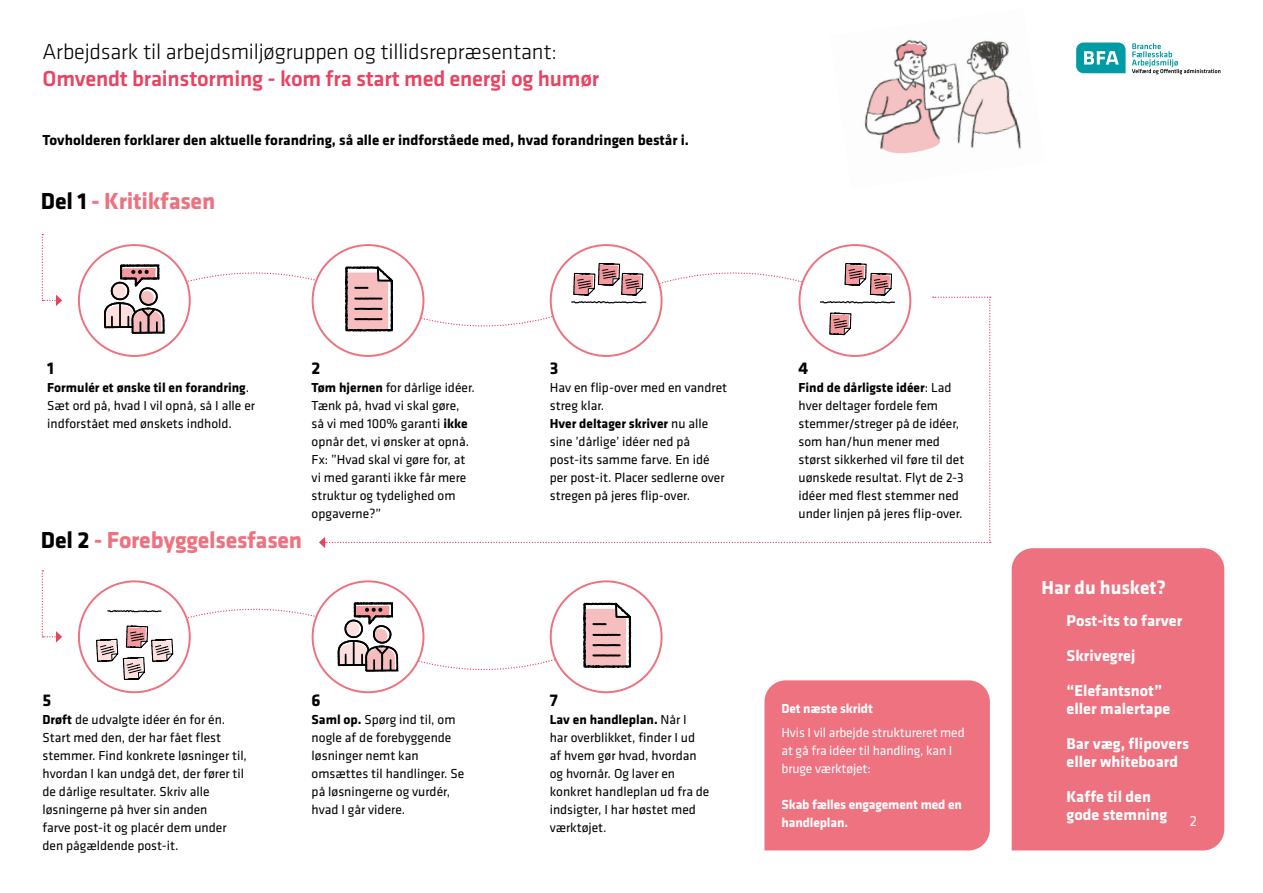
<style>
.page{position:relative;width:1263px;height:893px;background:#fff}
.page>*{position:absolute;margin:0;border:0;box-sizing:border-box;transform-origin:0 0}
.t1{font:700 24px "Klavika";letter-spacing:-.01em;color:#ee717f}
.t2{font:300 22.5px "Klavika";letter-spacing:-.01em;color:#000}
.t3{font:500 22.5px "Klavika";letter-spacing:-.01em;color:#e94362}
.t4{font:700 19.5px "Klavika";color:#fff}
.t5{font:700 17.7px "Klavika";color:#000}
.t6{font:700 16.2px/35.2px "Klavika";color:#fff}
.t7{font:700 15px "Klavika";color:#000}
.t8{font:15px "Klavika";color:#fff}
.t9{font:13.5px/18px "Klavika";color:#000}
.t10{font:13.5px/18px "Klavika";letter-spacing:-.01em;color:#fff}
.t11{font:700 13.5px/18px "Klavika";letter-spacing:-.01em;color:#fff}
.s1{color:#000}
.s2{font-weight:700}
</style>
<div class="page">
<img style="left:864px;top:40px;width:157px;height:114px">
<svg style="left:1076px;top:43px;width:49px;height:30px"></svg>
<svg style="left:1132px;top:43px;width:88px;height:31px"></svg>
<svg style="left:42px;top:234px;width:20px;height:72px"></svg>
<svg style="left:42px;top:570px;width:20px;height:73px"></svg>
<div style="left:1012px;top:548px;width:212px;height:302px;background:#ee717f"></div>
<div style="left:764px;top:680px;width:226px;height:170px;background:#ee7280"></div>
<svg style="left:103px;top:244px;width:888px;height:304px"></svg>
<svg style="left:95px;top:580px;width:539px;height:114px"></svg>
<h2 class="t2" style="left:43px;top:38px;width:516px">Arbejdsark til arbejdsmiljøgruppen og tillidsrepræsentant:</h2>
<h2 class="t3" style="left:43px;top:63px;width:558px">Omvendt brainstorming - kom fra start med energi og humør</h2>
<p class="t7" style="left:43px;top:129px;width:648px">Tovholderen forklarer den aktuelle forandring, så alle er indforståede med, hvad forandringen består i.</p>
<h1 class="t1" style="left:41px;top:184px;width:176px"><span class="s1">Del 1</span> - Kritikfasen</h1>
<h3 class="t5" style="left:47px;top:355px;width:8px">1</h3>
<p class="t9" style="left:47px;top:378px;width:209px"><span class="s2">Formulér et ønske til en forandring</span>.<br>Sæt ord på, hvad I vil opnå, så I alle er indforstået med ønskets indhold.</p>
<h1 class="t1" style="left:41px;top:523px;width:263px"><span class="s1">Del 2</span> - Forebyggelsesfasen</h1>
<h3 class="t5" style="left:312px;top:355px;width:10px">2</h3>
<p class="t9" style="left:312px;top:378px;width:165px"><span class="s2">Tøm hjernen</span> for dårlige idéer.<br>Tænk på, hvad vi skal gøre, så vi med 100% garanti <span class="s2">ikke </span>opnår det, vi ønsker at opnå.<br>Fx: ”Hvad skal vi gøre for, at vi med garanti ikke får mere struktur og tydelighed om opgaverne?”</p>
<h3 class="t5" style="left:43px;top:688px;width:10px">5</h3>
<p class="t9" style="left:43px;top:710px;width:206px"><span class="s2">Drøft</span> de udvalgte idéer én for én.<br>Start med den, der har fået flest stemmer. Find konkrete løsninger til, hvordan I kan undgå det, der fører til de dårlige resultater. Skriv alle løsningerne på hver sin anden<br>farve post-it og placér dem under den pågældende post-it.</p>
<h3 class="t5" style="left:312px;top:688px;width:11px">6</h3>
<p class="t9" style="left:312px;top:710px;width:154px"><span class="s2">Saml op.</span> Spørg ind til, om nogle af de forebyggende løsninger nemt kan omsættes til handlinger. Se på løsningerne og vurdér, hvad I går videre.</p>
<h3 class="t5" style="left:550px;top:355px;width:10px">3</h3>
<p class="t9" style="left:550px;top:378px;width:179px">Hav en flip-over med en vandret streg klar.<br><span class="s2">Hver deltager skriver</span> nu alle sine ’dårlige’ idéer ned på post-its samme farve. En idé per post-it. Placer sedlerne over stregen på jeres flip-over.</p>
<h3 class="t5" style="left:798px;top:355px;width:11px">4</h3>
<p class="t9" style="left:798px;top:378px;width:167px"><span class="s2">Find de dårligste idéer</span>: Lad hver deltager fordele fem stemmer/streger på de idéer, som han/hun mener med størst sikkerhed vil føre til det uønskede resultat. Flyt de 2-3 idéer med flest stemmer ned under linjen på jeres flip-over.</p>
<h3 class="t5" style="left:550px;top:688px;width:10px">7</h3>
<p class="t9" style="left:550px;top:710px;width:161px"><span class="s2">Lav en handleplan.</span> Når I<br>har overblikket, finder I ud af hvem gør hvad, hvordan og hvornår. Og laver en konkret handleplan ud fra de indsigter, I har høstet med værktøjet.</p>
<p class="t11" style="left:781px;top:699px;width:93px">Det næste skridt</p>
<p class="t10" style="left:781px;top:724px;width:185px">Hvis I vil arbejde struktureret med at gå fra idéer til handling, kan I bruge værktøjet:</p>
<p class="t11" style="left:781px;top:795px;width:182px">Skab fælles engagement med en handleplan.</p>
<h3 class="t4" style="left:1041px;top:573px;width:126px">Har du husket?</h3>
<p class="t6" style="left:1066px;top:602px;width:117px">Post-its to farver<br>Skrivegrej “Elefantsnot”</p>
<p class="t6" style="left:1066px;top:690px;width:124px">eller malertape<br>Bar væg, flipovers</p>
<p class="t6" style="left:1066px;top:743px;width:113px">eller whiteboard<br>Kaffe til den</p>
<p class="t6" style="left:1066px;top:796px;width:102px">gode stemning</p>
<p class="t8" style="left:1190px;top:811px;width:9px">2</p>
</div>
